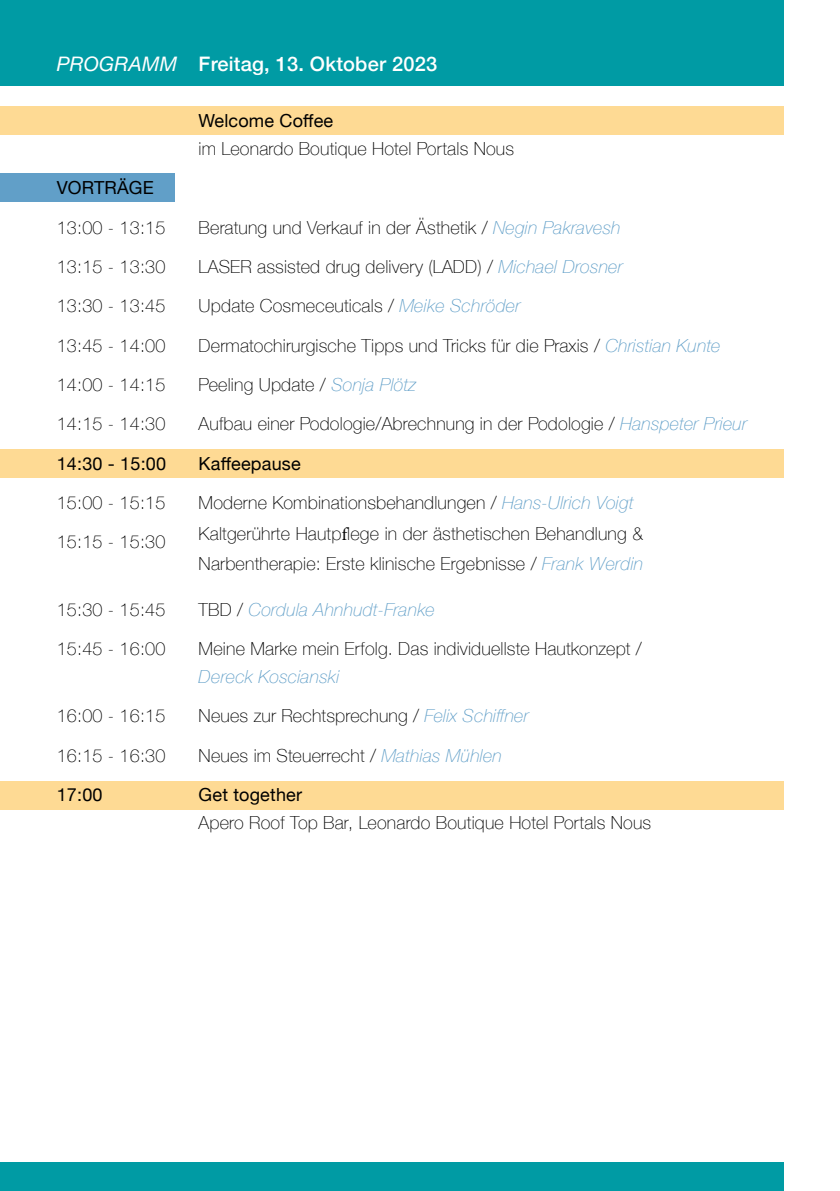
<style>
.page{position:relative;width:840px;height:1191px;background:#fff}
.page>*{position:absolute;margin:0;border:0;box-sizing:border-box;transform-origin:0 0}
.t1{font:500 20px "Helvetica Neue";letter-spacing:.01em;color:#fff}
.t2{font:100 18px/29.8px "Helvetica Neue";letter-spacing:.01em;color:#000}
.t3{font:18px "Helvetica Neue";letter-spacing:.01em;color:#000}
.t4{font:italic 100 18px "Helvetica Neue";letter-spacing:.01em;color:#619fc8}
.s1{font-weight:400;font-style:italic}
.s2{font-style:italic;color:#619fc8}
.s3{font-family:"Minion Pro";font-weight:400}
.s4{font-style:normal;color:#000}
</style>
<div class="page">
<div style="left:0;top:0;width:782px;height:85px;background:#009ba4"></div>
<div style="left:0;top:173px;width:174px;height:29px;background:#619fc8"></div>
<div style="left:0;top:1162px;width:782px;height:29px;background:#009ba4"></div>
<div style="left:0;top:781px;width:782px;height:28px;background:#feda94"></div>
<div style="left:0;top:449px;width:782px;height:29px;background:#feda94"></div>
<div style="left:0;top:107px;width:782px;height:28px;background:#feda94"></div>
<p class="t1" style="left:57px;top:47px;width:382px"><span class="s1">PROGRAMM</span> Freitag, 13. Oktober 2023</p>
<p class="t3" style="left:198px;top:107px;width:136px">Welcome Coffee</p>
<p class="t2" style="left:198px;top:133px;width:317px">im Leonardo Boutique Hotel Portals Nous</p>
<p class="t3" style="left:57px;top:175px;width:98px">VORTRÄGE</p>
<p class="t2" style="left:57px;top:211px;width:110px">13:00 - 13:15</p>
<p class="t2" style="left:198px;top:211px;width:423px">Beratung und Verkauf in der Ästhetik / <span class="s2">Negin Pakravesh</span></p>
<p class="t2" style="left:57px;top:251px;width:110px">13:15 - 13:30</p>
<p class="t2" style="left:198px;top:251px;width:425px">LASER assisted drug delivery (LADD) / <span class="s2">Michael Drosner</span></p>
<p class="t2" style="left:57px;top:290px;width:110px">13:30 - 13:45</p>
<p class="t2" style="left:198px;top:290px;width:323px">Update Cosmeceuticals / <span class="s2">Meike Schröder</span></p>
<p class="t2" style="left:57px;top:329px;width:110px">13:45 - 14:00</p>
<p class="t2" style="left:198px;top:329px;width:523px">Dermatochirurgische Tipps und Tricks für die Praxis / <span class="s2">Christian Kunte</span></p>
<p class="t2" style="left:57px;top:369px;width:110px">14:00 - 14:15</p>
<p class="t2" style="left:198px;top:369px;width:219px">Peeling Update / <span class="s2">Sonja Plötz</span></p>
<p class="t2" style="left:57px;top:408px;width:110px">14:15 - 14:30</p>
<p class="t2" style="left:198px;top:408px;width:549px">Aufbau einer Podologie/Abrechnung in der Podologie / <span class="s2">Hanspeter Prieur</span></p>
<p class="t3" style="left:57px;top:450px;width:111px">14:30 - 15:00</p>
<p class="t3" style="left:198px;top:450px;width:104px">Kaffeepause</p>
<p class="t2" style="left:57px;top:487px;width:110px">15:00 - 15:15</p>
<p class="t2" style="left:198px;top:487px;width:436px">Moderne Kombinationsbehandlungen / <span class="s2">Hans-Ulrich Voigt</span></p>
<p class="t2" style="left:57px;top:526px;width:110px">15:15 - 15:30</p>
<p class="t2" style="left:198px;top:518px;width:446px">Kaltgerührte Hautp<span class="s3">f</span>lege in der ästhetischen Behandlung &amp;<br>Narbentherapie: Erste klinische Ergebnisse / <span class="s2">Frank Werdin</span></p>
<p class="t2" style="left:57px;top:593px;width:110px">15:30 - 15:45</p>
<p class="t4" style="left:198px;top:595px;width:238px"><span class="s4">TBD /</span> Cordula Ahnhudt-Franke</p>
<p class="t2" style="left:57px;top:633px;width:110px">15:45 - 16:00</p>
<p class="t2" style="left:198px;top:633px;width:444px">Meine Marke mein Erfolg. Das individuellste Hautkonzept /</p>
<p class="t4" style="left:198px;top:663px;width:142px">Dereck Koscianski</p>
<p class="t2" style="left:57px;top:700px;width:110px">16:00 - 16:15</p>
<p class="t2" style="left:198px;top:700px;width:331px">Neues zur Rechtsprechung / <span class="s2">Felix Schiffner</span></p>
<p class="t2" style="left:57px;top:739px;width:110px">16:15 - 16:30</p>
<p class="t2" style="left:198px;top:739px;width:304px">Neues im Steuerrecht / <span class="s2">Mathias Mühlen</span></p>
<p class="t3" style="left:57px;top:781px;width:47px">17:00</p>
<p class="t3" style="left:198px;top:781px;width:105px">Get together</p>
<p class="t2" style="left:198px;top:807px;width:454px">Apero Roof Top Bar, Leonardo Boutique Hotel Portals Nous</p>
</div>
